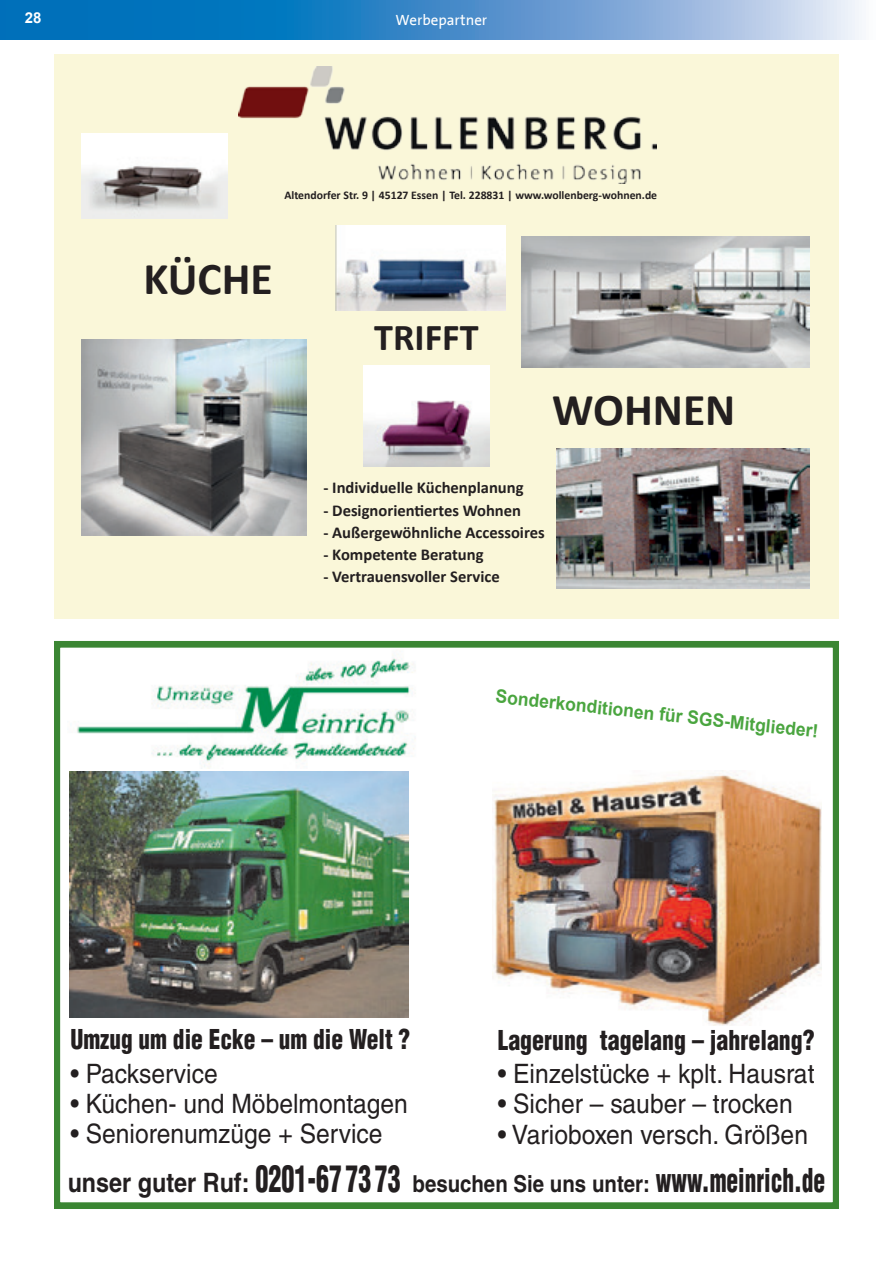
<style>
.page{position:relative;width:893px;height:1263px;background:#fff}
.page>*{position:absolute;margin:0;border:0;box-sizing:border-box;transform-origin:0 0}
.t1{font:700 45.75px "Calibri";color:#231f20}
.t2{font:700 38.1px "Calibri";color:#231f20}
.t3{font:26.7px "Helvetica LT";color:#231f20;scale:.92 1}
.t4{font:900 condensed 26.7px "Helvetica LT";color:#231f20;scale:.89 1}
.t5{font:900 condensed 26.7px "Helvetica LT";color:#231f20;scale:.88 1}
.t6{font:700 23.4px "Helvetica LT";color:#231f20;scale:.88 1}
.t7{font:700 18.3px "Arial";color:#4aa53f;scale:.96 1}
.t8{font:700 16.65px "Calibri";color:#231f20}
.Sportamagazin{font:15px "The Sans Office";color:#fff}
.t9{font:700 15px "Arial";color:#fff}
.t10{font:700 11.7px "Calibri";color:#231f20}
.s1{font-size:26.7px}
.s2{font-weight:900;font-stretch:condensed;font-size:36px}
.s3{font-weight:900;font-stretch:condensed;font-size:32.1px}
</style>
<div class="page">
<svg style="left:0;top:0;width:862px;height:40px;background:#4d95cd"></svg>
<img style="left:493px;top:770px;width:328px;height:255px">
<img style="left:69px;top:772px;width:340px;height:245px">
<div style="left:54px;top:641px;width:785px;height:568px;border:6px solid #3b8633"></div>
<img style="left:77px;top:655px;width:337px;height:112px">
<div style="left:54px;top:54px;width:785px;height:565px;background:#faf7d9"></div>
<img style="left:239px;top:67px;width:417px;height:117px">
<img style="left:557px;top:449px;width:252px;height:140px">
<img style="left:521px;top:236px;width:288px;height:131px">
<img style="left:82px;top:133px;width:146px;height:86px">
<img style="left:335px;top:225px;width:171px;height:86px">
<img style="left:364px;top:366px;width:125px;height:100px">
<img style="left:82px;top:340px;width:225px;height:196px">
<p class="t9" style="left:25px;top:8px;width:18px">28</p>
<p class="Sportamagazin" style="left:396px;top:10px;width:93px">Werbepartner</p>
<p class="t10" style="left:284px;top:188px;width:374px">Altendorfer Str. 9 | 45127 Essen | Tel. 228831 | www.wollenberg-wohnen.de</p>
<p class="t1" style="left:143px;top:249px;width:131px">KÜCHE</p>
<p class="t2" style="left:374px;top:313px;width:106px">TRIFFT</p>
<p class="t1" style="left:552px;top:381px;width:185px">WOHNEN</p>
<p class="t8" style="left:323px;top:477px;width:202px">- Individuelle Küchenplanung</p>
<p class="t8" style="left:323px;top:499px;width:199px">- Designorientiertes Wohnen</p>
<p class="t8" style="left:323px;top:521px;width:223px">- Außergewöhnliche Accessoires</p>
<p class="t8" style="left:323px;top:544px;width:162px">- Kompetente Beratung</p>
<p class="t8" style="left:323px;top:566px;width:178px">- Vertrauensvoller Service</p>
<p class="t7" style="left:497px;top:685px;width:339px;rotate:6deg">Sonderkonditionen für SGS-Mitglieder!</p>
<p class="t5" style="left:70px;top:1029px;width:388px">Umzug um die Ecke – um die Welt ?</p>
<p class="t3" style="left:70px;top:1063px;width:162px">• Packservice</p>
<p class="t3" style="left:70px;top:1093px;width:368px">• Küchen- und Möbelmontagen</p>
<p class="t3" style="left:70px;top:1123px;width:341px">• Seniorenumzüge + Service</p>
<p class="t4" style="left:498px;top:1029px;width:358px">Lagerung tagelang – jahrelang?</p>
<p class="t3" style="left:498px;top:1064px;width:346px">• Einzelstücke + kplt. Hausrat</p>
<p class="t3" style="left:498px;top:1094px;width:322px">• Sicher – sauber – trocken</p>
<p class="t3" style="left:498px;top:1124px;width:339px">• Varioboxen versch. Größen</p>
<p class="t6" style="left:68px;top:1175px;width:862px"><span class="s1">unser guter Ruf:</span> <span class="s2">0201-67 73 73</span> besuchen Sie uns unter: <span class="s3">www.meinrich.de</span></p>
</div>
